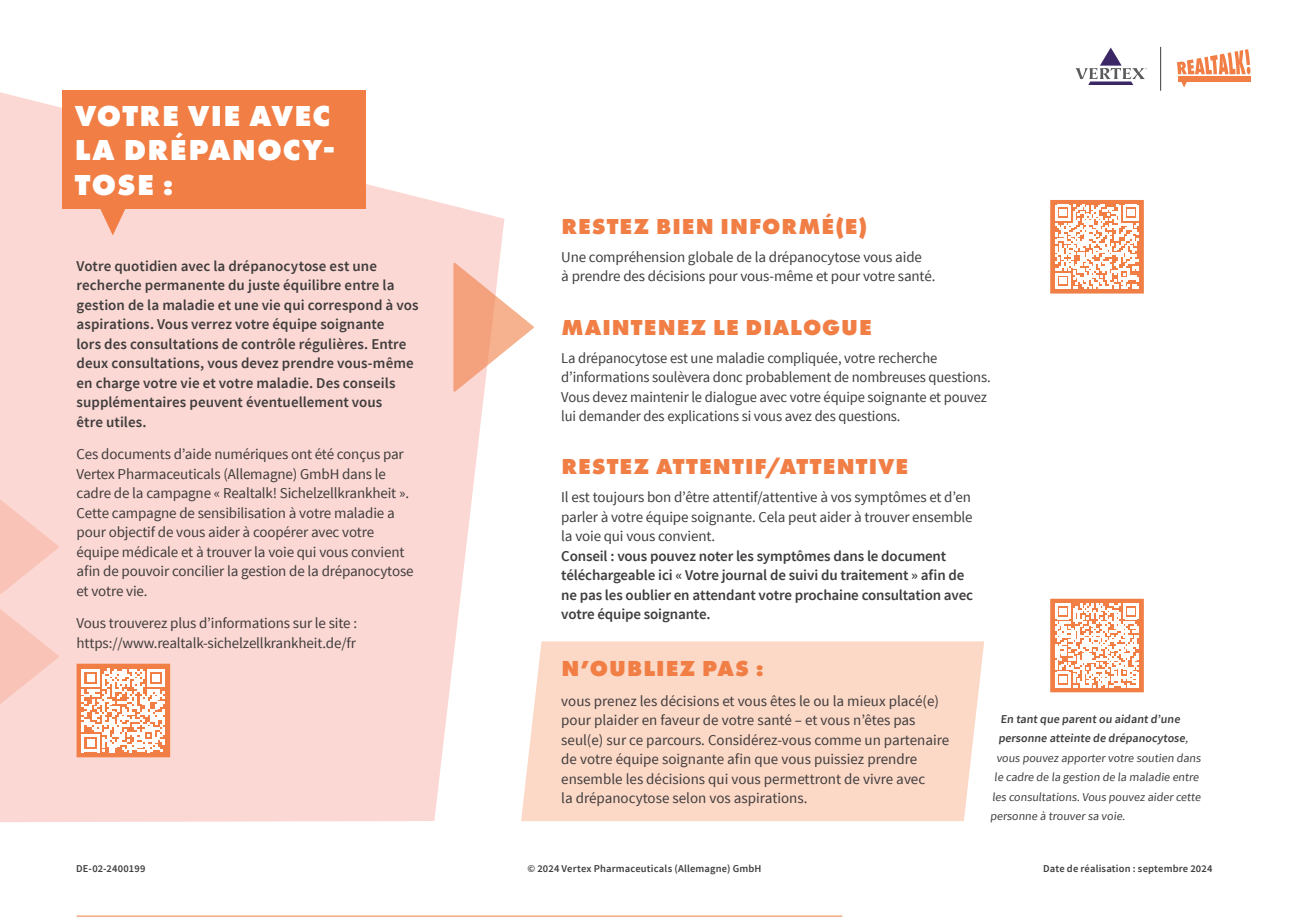
<style>
.page{position:relative;width:1289px;height:919px;background:#fff}
.page>*{position:absolute;margin:0;border:0;box-sizing:border-box;transform-origin:0 0}
.Header_1{font:800 30px/34.5px "Futura PT";letter-spacing:.04em;color:#fff}
.Header_1-2{font:800 22.5px "Futura PT";letter-spacing:.045em;color:#f07e45}
.Body_copy{font:15px/19.5px "Source Sans Pro";letter-spacing:-.01em;color:#403d3d}
.BODY{font:600 15px/19.5px "Source Sans Pro";letter-spacing:.005em;color:#403d3d}
.Body_copy-2{font:600 15px/19.5px "Source Sans Pro";letter-spacing:-.01em;color:#403d3d}
.Intro{font:15px/19.5px "Source Sans Pro";color:#403d3d}
.Intro-2{font:12px "Source Sans Pro";color:#403d3d}
.Intro-3{font:600 12px "Source Sans Pro";color:#403d3d}
.t1{font:600 10.5px "Source Sans Pro";letter-spacing:.015em;color:#403d3d}
.s1{font-weight:400}
</style>
<div class="page">
<div style="left:521px;top:641px;width:463px;height:180px;background:#fcd8c7"></div>
<svg style="left:0;top:92px;width:504px;height:730px;background:#fbdcd8"></svg>
<svg style="left:453px;top:263px;width:81px;height:129px"></svg>
<hr style="left:77px;top:915px;width:765px;height:1px;background:#f07e45">
<svg style="left:0;top:493px;width:59px;height:217px;background:#facec7"></svg>
<div style="left:62px;top:90px;width:303px;height:118px;background:#f07e45"></div>
<svg style="left:99px;top:208px;width:27px;height:27px"></svg>
<div style="left:1050px;top:200px;width:93px;height:93px;background:#f07e45;border:1px solid #f07e45"></div>
<svg style="left:1055px;top:205px;width:83px;height:84px"></svg>
<div style="left:1050px;top:598px;width:93px;height:94px;background:#f07e45;border:1px solid #f07e45"></div>
<svg style="left:1055px;top:603px;width:83px;height:84px"></svg>
<div style="left:77px;top:663px;width:93px;height:94px;background:#f07e45;border:1px solid #f07e45"></div>
<svg style="left:82px;top:668px;width:83px;height:84px"></svg>
<hr style="left:1160px;top:47px;width:1px;height:44px;background:#403d3d">
<svg style="left:1075px;top:48px;width:71px;height:37px"></svg>
<div style="left:1177px;top:77px;width:73px;height:5px;background:#f07e45"></div>
<svg style="left:1181px;top:82px;width:5px;height:6px"></svg>
<svg style="left:1176px;top:49px;width:74px;height:25px"></svg>
<p class="Header_1" style="left:75px;top:98px;width:262px">VOTRE VIE AVEC<br>LA DRÉPANOCY-<br>TOSE :</p>
<p class="BODY" style="left:77px;top:256px;width:343px">Votre quotidien avec la drépanocytose est une recherche permanente du juste équilibre entre la gestion de la maladie et une vie qui correspond à vos aspirations. Vous verrez votre équipe soignante<br>lors des consultations de contrôle régulières. Entre deux consultations, vous devez prendre vous-même en charge votre vie et votre maladie. Des conseils supplémentaires peuvent éventuellement vous<br>être utiles.</p>
<p class="Body_copy" style="left:77px;top:444px;width:338px">Ces documents d’aide numériques ont été conçus par Vertex Pharmaceuticals (Allemagne) GmbH dans le cadre de la campagne « Realtalk! Sichelzellkrankheit ».<br>Cette campagne de sensibilisation à votre maladie a pour objectif de vous aider à coopérer avec votre équipe médicale et à trouver la voie qui vous convient afin de pouvoir concilier la gestion de la drépanocytose et votre vie.</p>
<p class="Body_copy" style="left:77px;top:613px;width:282px">Vous trouverez plus d’informations sur le site :</p>
<p class="Body_copy" style="left:77px;top:633px;width:281px">https://www.realtalk-sichelzellkrankheit.de/fr</p>
<p class="Header_1-2" style="left:561px;top:212px;width:307px">RESTEZ BIEN INFORMÉ(E)</p>
<p class="Body_copy" style="left:561px;top:247px;width:375px">Une compréhension globale de la drépanocytose vous aide<br>à prendre des décisions pour vous-même et pour votre santé.</p>
<p class="Header_1-2" style="left:561px;top:312px;width:312px">MAINTENEZ LE DIALOGUE</p>
<p class="Body_copy" style="left:561px;top:348px;width:431px">La drépanocytose est une maladie compliquée, votre recherche d’informations soulèvera donc probablement de nombreuses questions.<br>Vous devez maintenir le dialogue avec votre équipe soignante et pouvez lui demander des explications si vous avez des questions.</p>
<p class="Header_1-2" style="left:561px;top:452px;width:348px">RESTEZ ATTENTIF/ATTENTIVE</p>
<p class="Body_copy-2" style="left:561px;top:487px;width:413px"><span class="s1">Il est toujours bon d’être attentif/attentive à vos symptômes et d’en parler à votre équipe soignante. Cela peut aider à trouver ensemble la voie qui vous convient.<br></span>Conseil : vous pouvez noter les symptômes dans le document téléchargeable ici « Votre journal de suivi du traitement » afin de ne pas les oublier en attendant votre prochaine consultation avec votre équipe soignante.</p>
<p class="Header_1-2" style="left:561px;top:653px;width:204px">N’OUBLIEZ PAS :</p>
<p class="Intro" style="left:561px;top:691px;width:389px">vous prenez les décisions et vous êtes le ou la mieux placé(e) pour plaider en faveur de votre santé – et vous n’êtes pas seul(e) sur ce parcours. Considérez-vous comme un partenaire de votre équipe soignante afin que vous puissiez prendre ensemble les décisions qui vous permettront de vivre avec<br>la drépanocytose selon vos aspirations.</p>
<p class="Intro-3" style="left:1000px;top:711px;width:183px">En tant que parent ou aidant d’une</p>
<p class="Intro-3" style="left:998px;top:730px;width:193px">personne atteinte de drépanocytose<span class="s1">,</span></p>
<p class="Intro-2" style="left:996px;top:750px;width:207px">vous pouvez apporter votre soutien dans</p>
<p class="Intro-2" style="left:994px;top:770px;width:208px">le cadre de la gestion de la maladie entre</p>
<p class="Intro-2" style="left:992px;top:789px;width:211px">les consultations. Vous pouvez aider cette</p>
<p class="Intro-2" style="left:990px;top:809px;width:138px">personne à trouver sa voie.</p>
<p class="t1" style="left:76px;top:861px;width:71px">DE-02-2400199</p>
<p class="t1" style="left:527px;top:861px;width:236px">© 2024 Vertex Pharmaceuticals (Allemagne) GmbH</p>
<p class="t1" style="left:1043px;top:861px;width:171px">Date de réalisation : septembre 2024</p>
</div>
